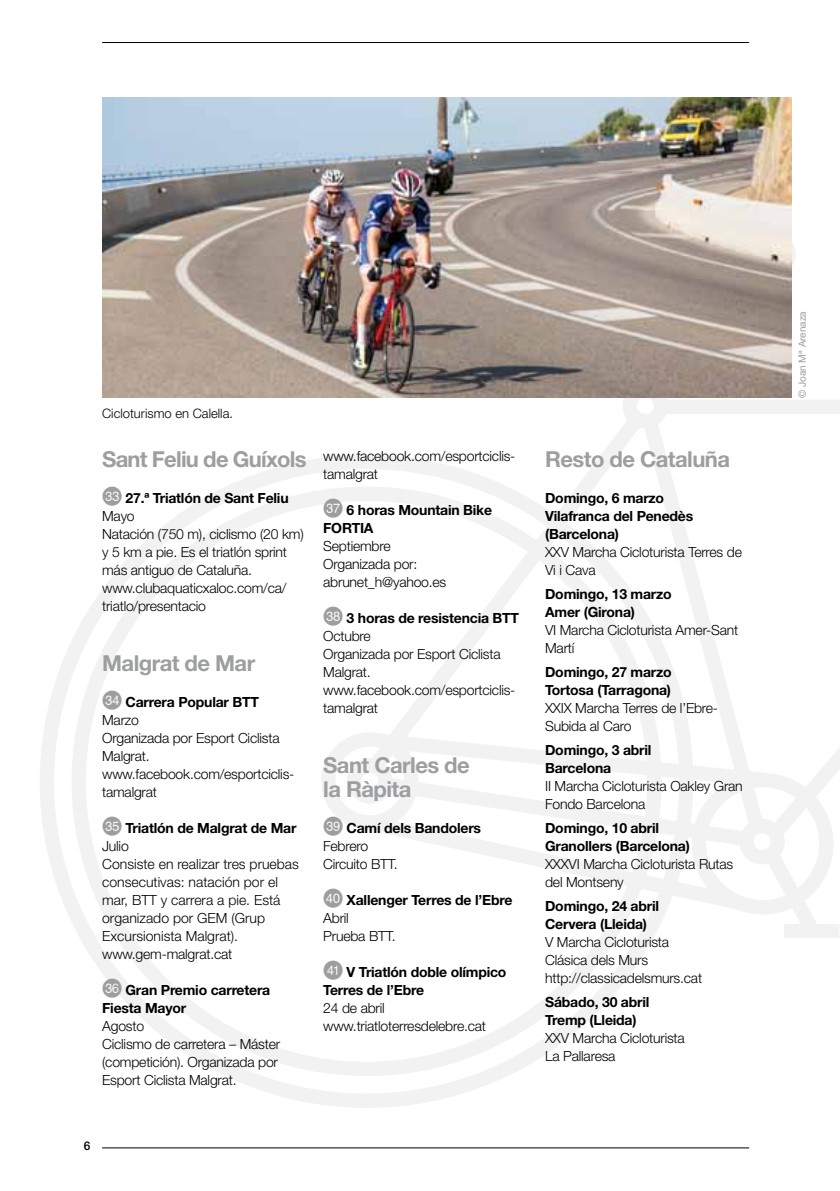
<style>
.page{position:relative;width:840px;height:1191px;background:#fff}
.page>*{position:absolute;margin:0;border:0;box-sizing:border-box;transform-origin:0 0}
.t1{font:700 22px/24px "Helvetica Neue LT Std";letter-spacing:-.025em;color:#9c9e9f}
.t2{font:300 14px/18px "Helvetica Neue LT Std";letter-spacing:-.015em;color:#000}
.t3{font:700 14px/18px "Helvetica Neue LT Std";letter-spacing:-.015em;color:#000}
.t4{font:300 13px "Helvetica Neue LT Std";color:#000}
.t5{font:500 12px "Helvetica Neue LT Std";color:#000}
.t6{font:10px "Helvetica Neue LT Std";color:#9c9e9f}
.s1{font-family:"Numerics P03";font-weight:400;font-size:20px;color:#9c9e9f}
.s2{font-weight:700}
.s3{font-weight:300}
</style>
<div class="page">
<svg style="left:502px;top:858px;width:244px;height:61px"></svg>
<div style="left:327px;top:738px;width:85px;height:85px;background:#f5f5f6;border:2px solid #f2f2f3;border-radius:50%"></div>
<div style="left:321px;top:732px;width:97px;height:97px;border:14px solid #f2f2f3;border-radius:50%"></div>
<svg style="left:347px;top:801px;width:393px;height:57px"></svg>
<svg style="left:343px;top:267px;width:449px;height:534px"></svg>
<svg style="left:511px;top:398px;width:230px;height:24px"></svg>
<svg style="left:741px;top:384px;width:98px;height:484px"></svg>
<div style="left:691px;top:773px;width:142px;height:141px;border:14px solid #f2f2f3;border-radius:50%"></div>
<svg style="left:746px;top:824px;width:93px;height:114px"></svg>
<div style="left:628px;top:389px;width:33px;height:33px;background:#fff;border:2px solid #f2f2f3;border-radius:50%"></div>
<div style="left:622px;top:383px;width:45px;height:45px;border:14px solid #f2f2f3;border-radius:50%"></div>
<div style="left:745px;top:825px;width:33px;height:33px;background:#fff;border:2px solid #f2f2f3;border-radius:50%"></div>
<div style="left:738px;top:819px;width:46px;height:45px;border:14px solid #f2f2f3;border-radius:50%"></div>
<div style="left:353px;top:764px;width:33px;height:33px;background:#fff;border:2px solid #f2f2f3;border-radius:50%"></div>
<div style="left:347px;top:758px;width:45px;height:45px;border:14px solid #f2f2f3;border-radius:50%"></div>
<div style="left:749px;top:232px;width:46px;height:45px;border:14px solid #f2f2f3;border-radius:50%"></div>
<img style="left:102px;top:97px;width:689px;height:301px">
<hr style="left:102px;top:1147px;width:646px;height:1px;background:#000">
<hr style="left:102px;top:42px;width:646px;height:1px;background:#000">
<p class="t4" style="left:102px;top:405px;width:132px">Cicloturismo en Calella.</p>
<h1 class="t1" style="left:102px;top:446px;width:206px">Sant Feliu de Guíxols</h1>
<p class="t2" style="left:102px;top:488px;width:203px"><span class="s1">L</span> <span class="s2">27.ª Triatlón de Sant Feliu<br></span>Mayo<br>Natación (750 m), ciclismo (20 km) y 5 km a pie. Es el triatlón sprint más antiguo de Cataluña. www.clubaquaticxaloc.com/ca/ triatlo/presentacio</p>
<h1 class="t1" style="left:102px;top:650px;width:154px">Malgrat de Mar</h1>
<p class="t2" style="left:102px;top:692px;width:194px"><span class="s1">:</span> <span class="s2">Carrera Popular BTT<br></span>Marzo<br>Organizada por Esport Ciclista<br>Malgrat. www.facebook.com/esportciclis&shy;tamalgrat</p>
<p class="t2" style="left:102px;top:818px;width:198px"><span class="s1">a</span> <span class="s2">Triatlón de Malgrat de Mar<br></span>Julio<br>Consiste en realizar tres pruebas consecutivas: natación por el mar, BTT y carrera a pie. Está organizado por GEM (Grup<br>Excursionista Malgrat). www.gem-malgrat.cat</p>
<p class="t3" style="left:102px;top:980px;width:169px"><span class="s1">s</span> Gran Premio carretera<br>Fiesta Mayor</p>
<p class="t2" style="left:102px;top:1016px;width:179px">Agosto<br>Ciclismo de carretera – Máster (competición). Organizada por<br>Esport Ciclista Malgrat.</p>
<p class="t2" style="left:323px;top:447px;width:194px">www.facebook.com/esportciclis&shy;tamalgrat</p>
<p class="t3" style="left:323px;top:501px;width:170px"><span class="s1">d</span> 6 horas Mountain Bike<br>FORTIA</p>
<p class="t2" style="left:323px;top:537px;width:125px">Septiembre<br>Organizada por: abrunet_h@yahoo.es</p>
<p class="t2" style="left:323px;top:609px;width:197px"><span class="s1">f</span> <span class="s2">3 horas de resistencia BTT<br></span>Octubre<br>Organizada por Esport Ciclista<br>Malgrat. www.facebook.com/esportciclis&shy;tamalgrat</p>
<h1 class="t1" style="left:323px;top:753px;width:148px">Sant Carles de la Ràpita</h1>
<p class="t2" style="left:323px;top:819px;width:159px"><span class="s1">g</span> <span class="s2">Camí dels Bandolers<br></span>Febrero<br>Circuito BTT.</p>
<p class="t3" style="left:323px;top:891px;width:190px"><span class="s1">h</span> Xallenger Terres de l’Ebre<br><span class="s3">Abril<br>Prueba BTT.</span></p>
<p class="t3" style="left:323px;top:963px;width:185px"><span class="s1">j</span> V Triatlón doble olímpico<br>Terres de l’Ebre</p>
<p class="t2" style="left:323px;top:999px;width:164px">24 de abril www.triatloterresdelebre.cat</p>
<p class="t5" style="left:84px;top:1138px;width:8px">6</p>
<h1 class="t1" style="left:545px;top:446px;width:186px">Resto de Cataluña</h1>
<p class="t3" style="left:545px;top:488px;width:149px">Domingo, 6 marzo<br>Vilafranca del Penedès (Barcelona)</p>
<p class="t2" style="left:545px;top:542px;width:198px">XXV Marcha Cicloturista Terres de<br>Vi i Cava</p>
<p class="t3" style="left:545px;top:584px;width:128px">Domingo, 13 marzo<br>Amer (Girona)</p>
<p class="t2" style="left:545px;top:620px;width:194px">VI Marcha Cicloturista Amer-Sant<br>Martí</p>
<p class="t3" style="left:545px;top:662px;width:128px">Domingo, 27 marzo<br>Tortosa (Tarragona)</p>
<p class="t2" style="left:545px;top:698px;width:174px">XXIX Marcha Terres de l’Ebre-<br>Subida al Caro</p>
<p class="t3" style="left:545px;top:740px;width:108px">Domingo, 3 abril<br>Barcelona</p>
<p class="t2" style="left:545px;top:776px;width:199px">II Marcha Cicloturista Oakley Gran<br>Fondo Barcelona</p>
<p class="t3" style="left:545px;top:818px;width:146px">Domingo, 10 abril<br>Granollers (Barcelona)</p>
<p class="t2" style="left:545px;top:854px;width:189px">XXXVI Marcha Cicloturista Rutas del Montseny</p>
<p class="t3" style="left:545px;top:896px;width:115px">Domingo, 24 abril<br>Cervera (Lleida)</p>
<p class="t2" style="left:545px;top:932px;width:158px">V Marcha Cicloturista<br>Clásica dels Murs http://classicadelsmurs.cat</p>
<p class="t3" style="left:545px;top:992px;width:106px">Sábado, 30 abril<br>Tremp (Lleida)</p>
<p class="t2" style="left:545px;top:1028px;width:141px">XXV Marcha Cicloturista<br>La Pallaresa</p>
<p class="t6" style="left:795px;top:398px;width:88px;rotate:-90deg">© Joan Mª Arenaza</p>
</div>
